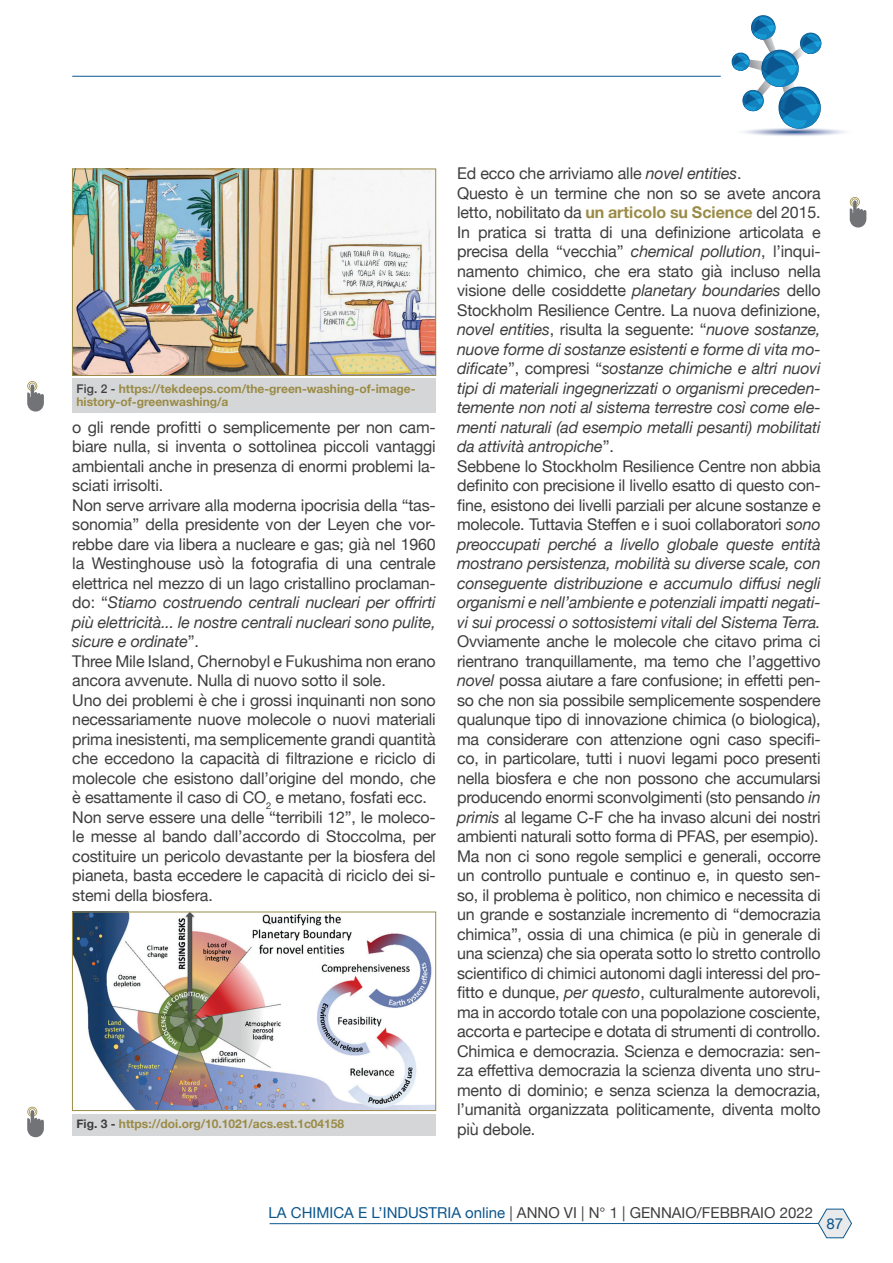
<style>
.page{position:relative;width:893px;height:1263px;background:#fff}
.page>*{position:absolute;margin:0;border:0;box-sizing:border-box;transform-origin:0 0}
.t1{font:16.2px/19.5px "Helvetica Neue";letter-spacing:-.01em;color:#3e3e3f;text-align:justify}
.t2{font:italic 16.2px/19.5px "Helvetica Neue";letter-spacing:-.01em;color:#3e3e3f;text-align:justify}
.t3{font:15px "Helvetica Neue";color:#3e3e3f}
.t4{font:15px "Helvetica Neue";color:#0b568e}
.Dida{font:700 12px/13.5px "Helvetica Neue";color:#9a8b46}
.s1{font-weight:500;color:#3e3e3f}
.s2{font-style:italic}
.s3{color:#3e3e3f}
.s4{font-weight:700;color:#9a8b46}
.s5{font-style:normal}
.s6{color:#0b568e}
</style>
<div class="page">
<hr style="left:72px;top:76px;width:649px;height:1px;background:#0b568e">
<svg style="left:731px;top:15px;width:114px;height:121px"></svg>
<svg style="left:818px;top:1209px;width:34px;height:29px"></svg>
<hr style="left:270px;top:1223px;width:548px;height:1px;background:#0b568e">
<img style="left:74px;top:171px;width:360px;height:203px">
<div style="left:72px;top:169px;width:364px;height:207px;border:1px solid #9a8b46"></div>
<div style="left:72px;top:379px;width:364px;height:34px;background:#d5d6d8"></div>
<img style="left:74px;top:914px;width:360px;height:195px">
<div style="left:72px;top:912px;width:364px;height:199px;border:1px solid #9a8b46"></div>
<div style="left:72px;top:1114px;width:364px;height:21px;background:#d5d6d8"></div>
<svg style="left:27px;top:381px;width:17px;height:30px"></svg>
<svg style="left:27px;top:1107px;width:17px;height:30px"></svg>
<svg style="left:850px;top:197px;width:16px;height:30px"></svg>
<p class="Dida" style="left:77px;top:382px;width:341px"><span class="s1">Fig. 2 -</span> https://tekdeeps.com/the-green-washing-of-image&shy;history-of-greenwashing/a</p>
<p class="t1" style="left:72px;top:418px;width:365px">o gli rende profitti o semplicemente per non cam&shy;biare nulla, si inventa o sottolinea piccoli vantaggi ambientali anche in presenza di enormi problemi la&shy;sciati irrisolti.</p>
<p class="t1" style="left:72px;top:496px;width:365px">Non serve arrivare alla moderna ipocrisia della “tas&shy;sonomia” della presidente von der Leyen che vor&shy;rebbe dare via libera a nucleare e gas; già nel 1960 la Westinghouse usò la fotografia di una centrale elettrica nel mezzo di un lago cristallino proclaman&shy;do: “<span class="s2">Stiamo costruendo centrali nucleari per offrirti più elettricità... le nostre centrali nucleari sono pulite, sicure e ordinate</span>”.</p>
<p class="t1" style="left:72px;top:652px;width:365px">Three Mile Island, Chernobyl e Fukushima non erano ancora avvenute. Nulla di nuovo sotto il sole.</p>
<p class="t1" style="left:72px;top:691px;width:365px">Uno dei problemi è che i grossi inquinanti non sono necessariamente nuove molecole o nuovi materiali prima inesistenti, ma semplicemente grandi quantità che eccedono la capacità di filtrazione e riciclo di molecole che esistono dall’origine del mondo, che è esattamente il caso di CO<sub>2</sub> e metano, fosfati ecc.</p>
<p class="t1" style="left:72px;top:808px;width:365px">Non serve essere una delle “terribili 12”, le moleco&shy;le messe al bando dall’accordo di Stoccolma, per costituire un pericolo devastante per la biosfera del pianeta, basta eccedere le capacità di riciclo dei si&shy;stemi della biosfera.</p>
<p class="Dida" style="left:77px;top:1117px;width:269px"><span class="s3">Fig. 3 -</span> https://doi.org/10.1021/acs.est.1c04158</p>
<p class="t1" style="left:457px;top:165px;width:286px">Ed ecco che arriviamo alle <span class="s2">novel entities</span>.</p>
<p class="t1" style="left:457px;top:184px;width:365px">Questo è un termine che non so se avete ancora letto, nobilitato da <span class="s4">un articolo su Science</span> del 2015.</p>
<p class="t2" style="left:457px;top:223px;width:365px"><span class="s5">In pratica si tratta di una definizione articolata e precisa della “vecchia”</span> chemical pollution<span class="s5">, l’inqui&shy;namento chimico, che era stato già incluso nella visione delle cosiddette</span> planetary boundaries <span class="s5">dello Stockholm Resilience Centre. La nuova definizione, </span>novel entities<span class="s5">, risulta la seguente: “</span>nuove sostanze, nuove forme di sostanze esistenti e forme di vita mo&shy;dificate<span class="s5">”, compresi “</span>sostanze chimiche e altri nuovi tipi di materiali ingegnerizzati o organismi preceden&shy;temente non noti al sistema terrestre così come ele&shy;menti naturali (ad esempio metalli pesanti) mobilitati da attività antropiche<span class="s5">”.</span></p>
<p class="t2" style="left:457px;top:457px;width:365px"><span class="s5">Sebbene lo Stockholm Resilience Centre non abbia definito con precisione il livello esatto di questo con&shy;fine, esistono dei livelli parziali per alcune sostanze e molecole. Tuttavia Steffen e i suoi collaboratori</span> sono preoccupati perché a livello globale queste entità mostrano persistenza, mobilità su diverse scale, con conseguente distribuzione e accumulo diffusi negli organismi e nell’ambiente e potenziali impatti negati&shy;vi sui processi o sottosistemi vitali del Sistema Terra.</p>
<p class="t1" style="left:457px;top:633px;width:365px">Ovviamente anche le molecole che citavo prima ci rientrano tranquillamente, ma temo che l’aggettivo <span class="s2">novel</span> possa aiutare a fare confusione; in effetti pen&shy;so che non sia possibile semplicemente sospendere qualunque tipo di innovazione chimica (o biologica), ma considerare con attenzione ogni caso specifi&shy;co, in particolare, tutti i nuovi legami poco presenti nella biosfera e che non possono che accumularsi producendo enormi sconvolgimenti (sto pensando <span class="s2">in primis</span> al legame C-F che ha invaso alcuni dei nostri ambienti naturali sotto forma di PFAS, per esempio).</p>
<p class="t1" style="left:457px;top:847px;width:365px">Ma non ci sono regole semplici e generali, occorre un controllo puntuale e continuo e, in questo sen&shy;so, il problema è politico, non chimico e necessita di un grande e sostanziale incremento di “democrazia chimica”, ossia di una chimica (e più in generale di una scienza) che sia operata sotto lo stretto controllo scientifico di chimici autonomi dagli interessi del pro&shy;fitto e dunque, <span class="s2">per questo</span>, culturalmente autorevoli, ma in accordo totale con una popolazione cosciente, accorta e partecipe e dotata di strumenti di controllo.</p>
<p class="t1" style="left:457px;top:1042px;width:365px">Chimica e democrazia. Scienza e democrazia: sen&shy;za effettiva democrazia la scienza diventa uno stru&shy;mento di dominio; e senza scienza la democrazia, l’umanità organizzata politicamente, diventa molto più debole.</p>
<p class="t3" style="left:269px;top:1202px;width:546px"><span class="s6">LA CHIMICA E L’INDUSTRIA online</span> | ANNO VI | N° 1 | GENNAIO/FEBBRAIO 2022</p>
<p class="t4" style="left:826px;top:1212px;width:18px">87</p>
</div>
